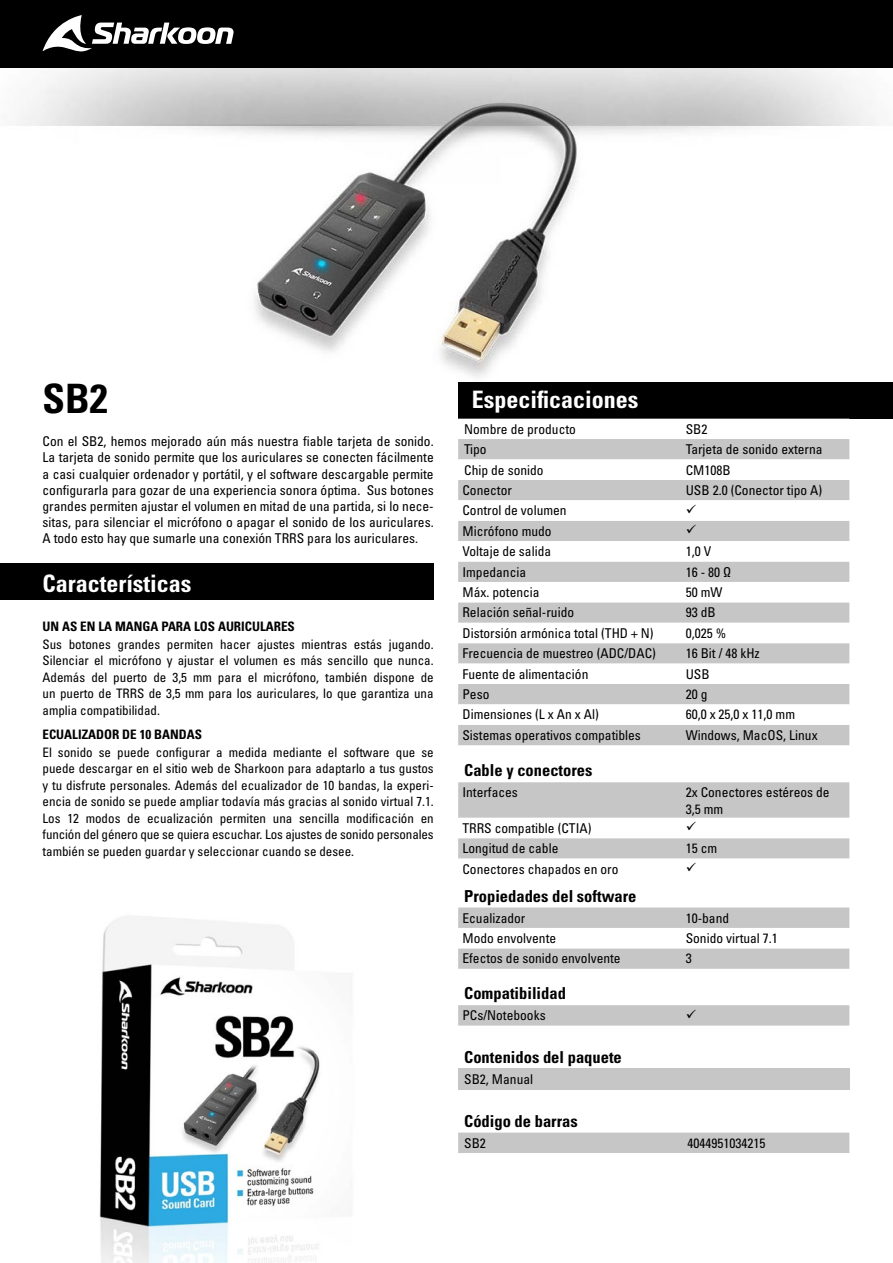
<style>
.page{position:relative;width:893px;height:1263px;background:#fff}
.page>*{position:absolute;margin:0;border:0;box-sizing:border-box;transform-origin:0 0}
.t1{font:40.5px "Univers LTCYR 67 Bold Cond";color:#000}
.t2{font:24px "Univers LTCYR 67 Bold Cond";color:#fff}
.t3{font:16.5px "Univers LTCYR 67 Bold Cond";color:#000}
.t4{font:condensed 13.5px/16.2px "Univers LTCYR 57";color:#000}
.t5{font:condensed 13.05px/16.5px "Univers LTCYR 57";color:#000;text-align:justify}
.t6{font:13.05px "Univers LTCYR 67 Bold Cond";color:#000}
</style>
<div class="page">
<div style="left:0;top:0;width:893px;height:69px;background:#000"></div>
<svg style="left:43px;top:15px;width:191px;height:37px"></svg>
<img style="left:0;top:68px;width:893px;height:309px">
<div style="left:458px;top:382px;width:435px;height:37px;background:#000"></div>
<div style="left:458px;top:439px;width:391px;height:306px;background:#c6c6c6"></div>
<svg style="left:458px;top:534px;width:391px;height:191px"></svg>
<svg style="left:458px;top:907px;width:391px;height:62px"></svg>
<div style="left:458px;top:1132px;width:391px;height:21px;background:#c6c6c6"></div>
<div style="left:458px;top:1068px;width:391px;height:22px;background:#c6c6c6"></div>
<img style="left:99px;top:916px;width:253px;height:347px">
<div style="left:0;top:563px;width:434px;height:37px;background:#000"></div>
<svg style="left:458px;top:459px;width:391px;height:75px"></svg>
<svg style="left:458px;top:782px;width:391px;height:77px"></svg>
<div style="left:458px;top:1005px;width:391px;height:20px;background:#c6c6c6"></div>
<p class="t1" style="left:43px;top:374px;width:67px">SB2</p>
<p class="t4" style="left:43px;top:433px;width:393px;text-align:justify">Con el SB2, hemos mejorado aún más nuestra fiable tarjeta de sonido.<br>La tarjeta de sonido permite que los auriculares se conecten fácilmente a casi cualquier ordenador y portátil, y el software descargable permite configurarla para gozar de una experiencia sonora óptima. Sus botones grandes permiten ajustar el volumen en mitad de una partida, si lo nece&shy;sitas, para silenciar el micrófono o apagar el sonido de los auriculares.<br>A todo esto hay que sumarle una conexión TRRS para los auriculares.</p>
<p class="t2" style="left:43px;top:568px;width:150px">Características</p>
<p class="t6" style="left:43px;top:618px;width:254px">UN AS EN LA MANGA PARA LOS AURICULARES</p>
<p class="t5" style="left:43px;top:636px;width:393px">Sus botones grandes permiten hacer ajustes mientras estás jugando.<br>Silenciar el micrófono y ajustar el volumen es más sencillo que nunca.<br>Además del puerto de 3,5 mm para el micrófono, también dispone de un puerto de TRRS de 3,5 mm para los auriculares, lo que garantiza una amplia compatibilidad.</p>
<p class="t6" style="left:43px;top:726px;width:161px">ECUALIZADOR DE 10 BANDAS</p>
<p class="t5" style="left:43px;top:744px;width:393px">El sonido se puede configurar a medida mediante el software que se puede descargar en el sitio web de Sharkoon para adaptarlo a tus gustos y tu disfrute personales. Además del ecualizador de 10 bandas, la experi&shy;encia de sonido se puede ampliar todavía más gracias al sonido virtual 7.1.<br>Los 12 modos de ecualización permiten una sencilla modificación en función del género que se quiera escuchar. Los ajustes de sonido personales también se pueden guardar y seleccionar cuando se desee.</p>
<p class="t2" style="left:472px;top:385px;width:168px">Especificaciones</p>
<p class="t4" style="left:464px;top:420px;width:113px">Nombre de producto</p>
<p class="t4" style="left:686px;top:420px;width:23px">SB2</p>
<p class="t4" style="left:464px;top:441px;width:24px">Tipo</p>
<p class="t4" style="left:686px;top:441px;width:138px">Tarjeta de sonido externa</p>
<p class="t4" style="left:464px;top:461px;width:81px">Chip de sonido</p>
<p class="t4" style="left:686px;top:461px;width:46px">CM108B</p>
<p class="t4" style="left:462px;top:482px;width:51px">Conector</p>
<p class="t4" style="left:686px;top:482px;width:138px">USB 2.0 (Conector tipo A)</p>
<p class="t4" style="left:462px;top:502px;width:106px">Control de volumen</p>
<p class="t4" style="left:462px;top:522px;width:91px">Micrófono mudo</p>
<p class="t4" style="left:462px;top:543px;width:90px">Voltaje de salida</p>
<p class="t4" style="left:686px;top:543px;width:27px">1,0 V</p>
<p class="t4" style="left:462px;top:563px;width:65px">Impedancia</p>
<p class="t4" style="left:686px;top:563px;width:47px">16 - 80 Ω</p>
<p class="t4" style="left:462px;top:584px;width:79px">Máx. potencia</p>
<p class="t4" style="left:686px;top:584px;width:38px">50 mW</p>
<p class="t4" style="left:462px;top:604px;width:113px">Relación señal-ruido</p>
<p class="t4" style="left:686px;top:604px;width:31px">93 dB</p>
<p class="t4" style="left:462px;top:624px;width:193px">Distorsión armónica total (THD + N)</p>
<p class="t4" style="left:686px;top:624px;width:42px">0,025 %</p>
<p class="t4" style="left:462px;top:645px;width:195px">Frecuencia de muestreo (ADC/DAC)</p>
<p class="t4" style="left:686px;top:645px;width:76px">16 Bit / 48 kHz</p>
<p class="t4" style="left:462px;top:665px;width:127px">Fuente de alimentación</p>
<p class="t4" style="left:686px;top:665px;width:26px">USB</p>
<p class="t4" style="left:462px;top:686px;width:28px">Peso</p>
<p class="t4" style="left:686px;top:686px;width:23px">20 g</p>
<p class="t4" style="left:462px;top:706px;width:138px">Dimensiones (L x An x Al)</p>
<p class="t4" style="left:686px;top:706px;width:111px">60,0 x 25,0 x 11,0 mm</p>
<p class="t4" style="left:462px;top:727px;width:180px">Sistemas operativos compatibles</p>
<p class="t4" style="left:686px;top:727px;width:133px">Windows, MacOS, Linux</p>
<p class="t3" style="left:464px;top:760px;width:130px">Cable y conectores</p>
<p class="t4" style="left:462px;top:784px;width:57px">Interfaces</p>
<p class="t4" style="left:686px;top:784px;width:145px">2x Conectores estéreos de<br>3,5 mm</p>
<p class="t4" style="left:462px;top:819px;width:131px">TRRS compatible (CTIA)</p>
<p class="t4" style="left:462px;top:840px;width:97px">Longitud de cable</p>
<p class="t4" style="left:686px;top:840px;width:33px">15 cm</p>
<p class="t4" style="left:462px;top:860px;width:157px">Conectores chapados en oro</p>
<p class="t3" style="left:464px;top:885px;width:174px">Propiedades del software</p>
<p class="t4" style="left:462px;top:909px;width:64px">Ecualizador</p>
<p class="t4" style="left:686px;top:909px;width:45px">10-band</p>
<p class="t4" style="left:462px;top:930px;width:95px">Modo envolvente</p>
<p class="t4" style="left:686px;top:930px;width:94px">Sonido virtual 7.1</p>
<p class="t4" style="left:462px;top:950px;width:160px">Efectos de sonido envolvente</p>
<p class="t4" style="left:686px;top:950px;width:7px">3</p>
<p class="t3" style="left:464px;top:983px;width:103px">Compatibilidad</p>
<p class="t4" style="left:462px;top:1007px;width:85px">PCs/Notebooks</p>
<p class="t3" style="left:464px;top:1046px;width:159px">Contenidos del paquete</p>
<p class="t4" style="left:464px;top:1070px;width:70px">SB2, Manual</p>
<p class="t3" style="left:464px;top:1110px;width:115px">Código de barras</p>
<p class="t4" style="left:464px;top:1134px;width:23px">SB2</p>
<p class="t4" style="left:687px;top:1134px;width:79px">4044951034215</p>
</div>
